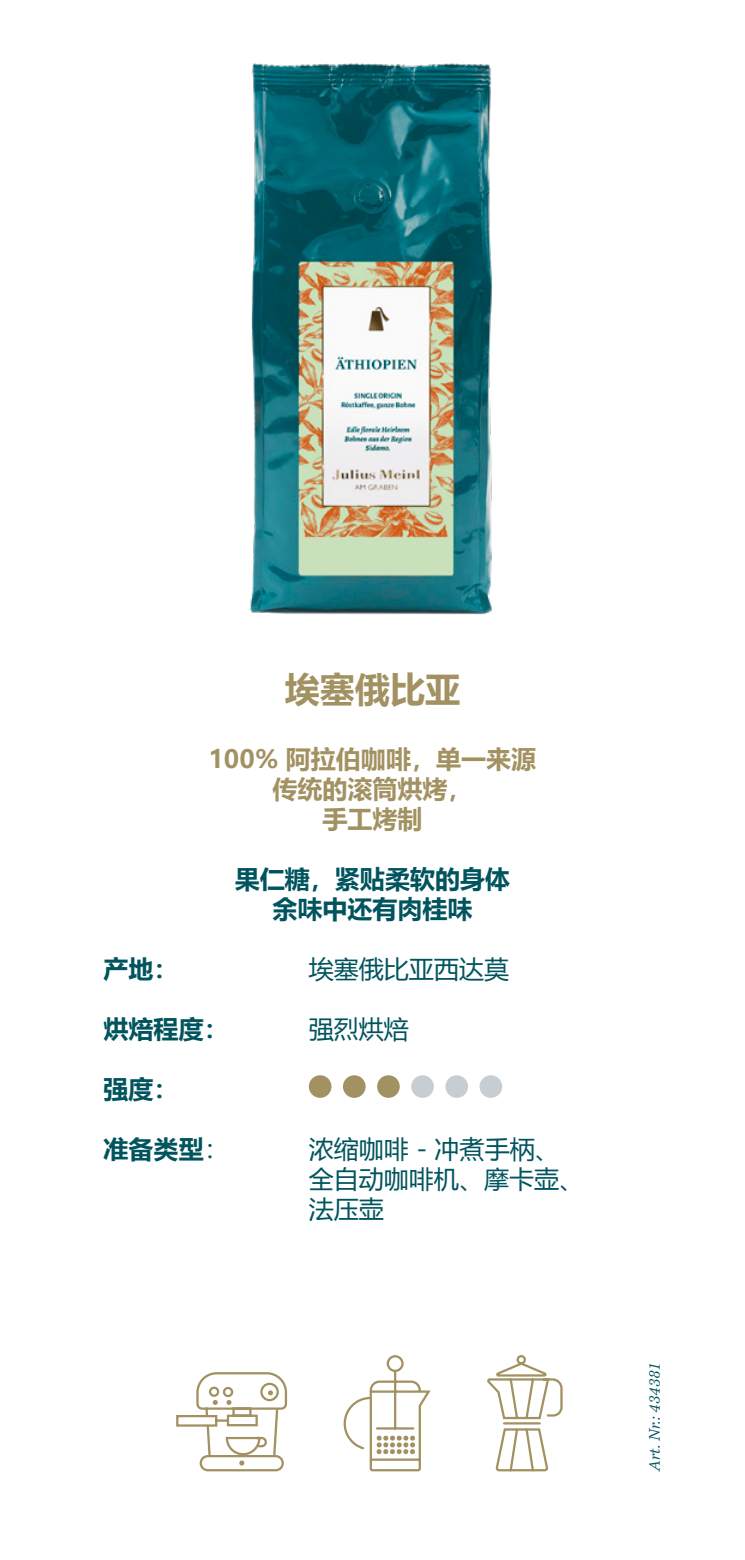
<style>
.page{position:relative;width:745px;height:1560px;background:#fff}
.page>*{position:absolute;margin:0;border:0;box-sizing:border-box;transform-origin:0 0}
.t1{font:700 35px "Microsoft Ya Hei";color:#a29161}
.t2{font:25px/30px "Microsoft Ya Hei";color:#00545e}
.t3{font:700 25px/30px "Microsoft Ya Hei";color:#00545e;text-align:center}
.t4{font:700 25px/30px "Microsoft Ya Hei";color:#a29161;text-align:center}
.t5{font:italic 15px "Bressay";color:#00545e}
.s1{font-weight:400}
</style>
<div class="page">
<div style="left:308px;top:1075px;width:23px;height:22px;background:#a29161;border-radius:50%"></div>
<div style="left:343px;top:1075px;width:22px;height:22px;background:#a29161;border-radius:50%"></div>
<div style="left:377px;top:1075px;width:22px;height:22px;background:#a29161;border-radius:50%"></div>
<div style="left:411px;top:1075px;width:22px;height:22px;background:#c6ced4;border-radius:50%"></div>
<div style="left:445px;top:1075px;width:22px;height:22px;background:#c6ced4;border-radius:50%"></div>
<div style="left:479px;top:1075px;width:23px;height:22px;background:#c6ced4;border-radius:50%"></div>
<svg style="left:343px;top:1355px;width:88px;height:117px"></svg>
<svg style="left:487px;top:1355px;width:76px;height:117px"></svg>
<svg style="left:176px;top:1372px;width:112px;height:100px"></svg>
<img style="left:249px;top:63px;width:243px;height:551px">
<h1 class="t1" style="left:285px;top:664px;width:177px">埃塞俄比亚</h1>
<p class="t4" style="left:209px;top:742px;width:329px">100% 阿拉伯咖啡，单一来源传统的滚筒烘烤，<br>手工烤制</p>
<p class="t3" style="left:235px;top:862px;width:277px">果仁糖，紧贴柔软的身体余味中还有肉桂味</p>
<p class="t3" style="left:103px;top:952px;width:76px">产地：</p>
<p class="t2" style="left:308px;top:952px;width:201px">埃塞俄比亚西达莫</p>
<p class="t3" style="left:103px;top:1012px;width:126px">烘焙程度：</p>
<p class="t2" style="left:308px;top:1012px;width:101px">强烈烘焙</p>
<p class="t3" style="left:103px;top:1072px;width:76px">强度：</p>
<p class="t3" style="left:103px;top:1132px;width:127px">准备类型<span class="s1">：</span></p>
<p class="t2" style="left:308px;top:1132px;width:276px">浓缩咖啡 - 冲煮手柄、全自动咖啡机、摩卡壶、法压壶</p>
<p class="t5" style="left:645px;top:1470px;width:110px;rotate:-90deg">Art. Nr.: 434381</p>
</div>
